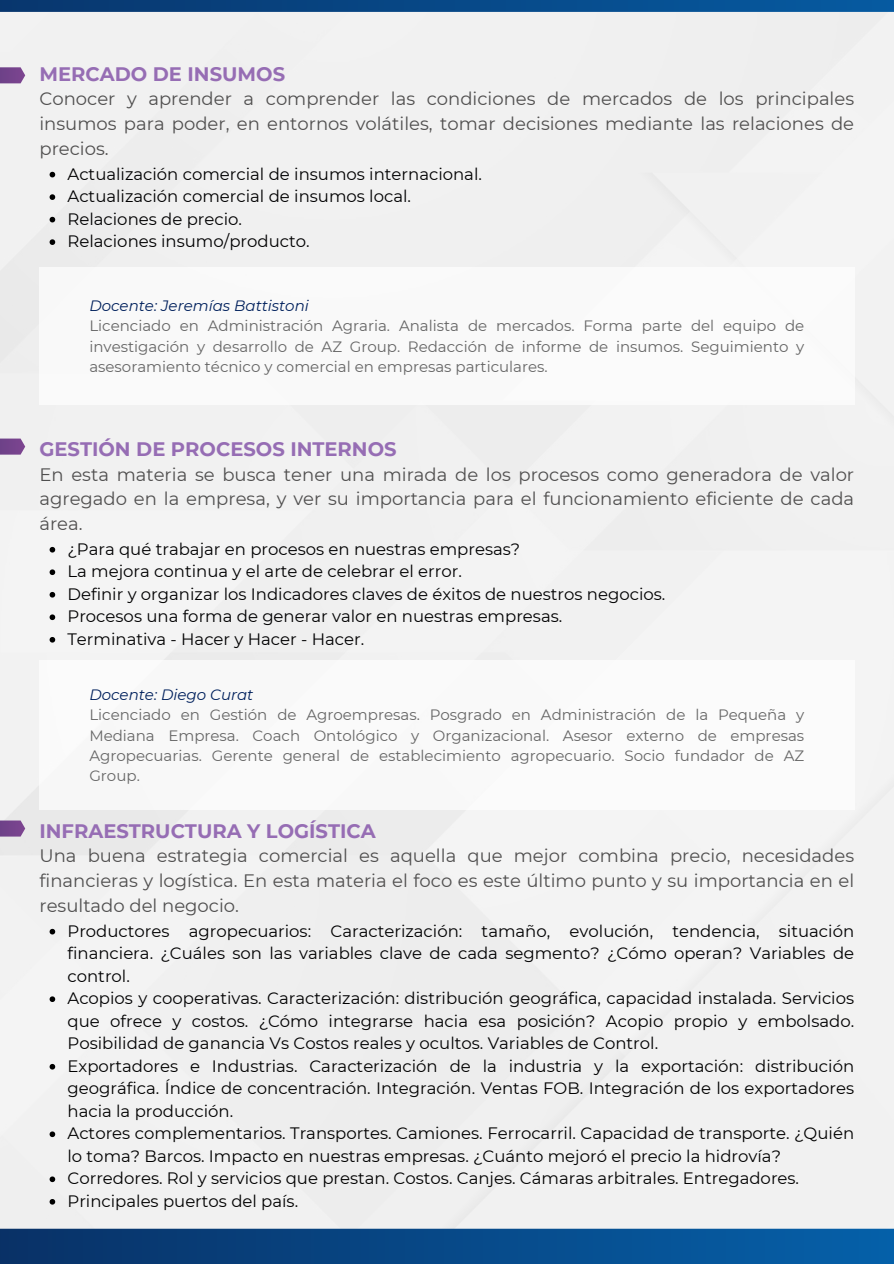
<style>
.page{position:relative;width:894px;height:1264px;background:#fff}
.page>*{position:absolute;margin:0;border:0;box-sizing:border-box;transform-origin:0 0}
.t1{font:700 19.5px "Montserrat";color:#966db4}
.t2{font:18px/24.8px "Montserrat";color:#504f4f;text-align:justify}
.t3{font:16.5px/22.5px "Montserrat";color:#000001;text-align:justify}
.t4{font:16.5px/22.5px "Montserrat";color:#000;text-align:justify}
.t5{font:15px/20.2px "Montserrat";color:#666;text-align:justify}
.t6{font:italic 15px "Montserrat";color:#00205c}
</style>
<div class="page">
<div style="left:0;top:12px;width:893px;height:1216px;background:#f1f1f1"></div>
<div style="left:39px;top:267px;width:815px;height:137px;background:#fff"></div>
<svg style="left:50px;top:172px;width:5px;height:5px"></svg>
<svg style="left:50px;top:194px;width:5px;height:6px"></svg>
<svg style="left:50px;top:217px;width:5px;height:5px"></svg>
<svg style="left:50px;top:239px;width:5px;height:6px"></svg>
<svg style="left:0;top:67px;width:25px;height:16px"></svg>
<div style="left:0;top:1228px;width:893px;height:35px;background:linear-gradient(to right,#093166,#0560a9)"></div>
<svg style="left:0;top:0;width:893px;height:12px;background:#084987"></svg>
<svg style="left:50px;top:547px;width:5px;height:5px"></svg>
<svg style="left:50px;top:569px;width:5px;height:6px"></svg>
<svg style="left:50px;top:592px;width:5px;height:5px"></svg>
<svg style="left:50px;top:614px;width:5px;height:6px"></svg>
<svg style="left:50px;top:637px;width:5px;height:5px"></svg>
<svg style="left:0;top:438px;width:25px;height:16px"></svg>
<div style="left:39px;top:660px;width:815px;height:150px;background:#fff"></div>
<svg style="left:50px;top:928px;width:5px;height:6px"></svg>
<svg style="left:50px;top:996px;width:5px;height:6px"></svg>
<svg style="left:50px;top:1063px;width:5px;height:6px"></svg>
<svg style="left:50px;top:1131px;width:5px;height:6px"></svg>
<svg style="left:50px;top:1176px;width:5px;height:6px"></svg>
<svg style="left:50px;top:1198px;width:5px;height:6px"></svg>
<div style="left:0;top:820px;width:25px;height:16px;background:#75438c"></div>
<p class="t1" style="left:39px;top:62px;width:247px">MERCADO DE INSUMOS</p>
<p class="t2" style="left:39px;top:87px;width:816px">Conocer y aprender a comprender las condiciones de mercados de los principales insumos para poder, en entornos volátiles, tomar decisiones mediante las relaciones de precios.</p>
<p class="t3" style="left:67px;top:162px;width:416px">Actualización comercial de insumos internacional.</p>
<p class="t3" style="left:67px;top:185px;width:345px">Actualización comercial de insumos local.</p>
<p class="t3" style="left:67px;top:207px;width:176px">Relaciones de precio.</p>
<p class="t3" style="left:67px;top:230px;width:243px">Relaciones insumo/producto.</p>
<h1 class="t6" style="left:89px;top:297px;width:221px">Docente: Jeremías Battistoni</h1>
<p class="t5" style="left:89px;top:316px;width:716px">Licenciado en Administración Agraria. Analista de mercados. Forma parte del equipo de investigación y desarrollo de AZ Group. Redacción de informe de insumos. Seguimiento y asesoramiento técnico y comercial en empresas particulares.</p>
<p class="t1" style="left:39px;top:437px;width:358px">GESTIÓN DE PROCESOS INTERNOS</p>
<p class="t2" style="left:39px;top:461px;width:816px">En esta materia se busca tener una mirada de los procesos como generadora de valor agregado en la empresa, y ver su importancia para el funcionamiento eficiente de cada área.</p>
<h1 class="t3" style="left:67px;top:537px;width:454px">¿Para qué trabajar en procesos en nuestras empresas?</h1>
<p class="t3" style="left:67px;top:560px;width:396px">La mejora continua y el arte de celebrar el error.</p>
<p class="t3" style="left:67px;top:582px;width:599px">Definir y organizar los Indicadores claves de éxitos de nuestros negocios.</p>
<p class="t3" style="left:67px;top:605px;width:496px">Procesos una forma de generar valor en nuestras empresas.</p>
<p class="t3" style="left:67px;top:627px;width:298px">Terminativa - Hacer y Hacer - Hacer.</p>
<p class="t6" style="left:89px;top:685px;width:165px">Docente: Diego Curat</p>
<p class="t5" style="left:89px;top:705px;width:716px">Licenciado en Gestión de Agroempresas. Posgrado en Administración de la Pequeña y Mediana Empresa. Coach Ontológico y Organizacional. Asesor externo de empresas Agropecuarias. Gerente general de establecimiento agropecuario. Socio fundador de AZ Group.</p>
<p class="t1" style="left:39px;top:818px;width:338px">INFRAESTRUCTURA Y LOGÍSTICA</p>
<p class="t2" style="left:39px;top:843px;width:816px">Una buena estrategia comercial es aquella que mejor combina precio, necesidades financieras y logística. En esta materia el foco es este último punto y su importancia en el resultado del negocio.</p>
<p class="t3" style="left:67px;top:919px;width:788px">Productores agropecuarios: Caracterización: tamaño, evolución, tendencia, situación financiera. ¿Cuáles son las variables clave de cada segmento? ¿Cómo operan? Variables de control.</p>
<h1 class="t3" style="left:67px;top:987px;width:788px">Acopios y cooperativas. Caracterización: distribución geográfica, capacidad instalada. Servicios que ofrece y costos. ¿Cómo integrarse hacia esa posición? Acopio propio y embolsado.<br>Posibilidad de ganancia Vs Costos reales y ocultos. Variables de Control.</h1>
<p class="t4" style="left:67px;top:1054px;width:788px">Exportadores e Industrias. Caracterización de la industria y la exportación: distribución geográfica. Índice de concentración. Integración. Ventas FOB. Integración de los exportadores hacia la producción.</p>
<p class="t4" style="left:67px;top:1122px;width:788px">Actores complementarios. Transportes. Camiones. Ferrocarril. Capacidad de transporte. ¿Quién lo toma? Barcos. Impacto en nuestras empresas. ¿Cuánto mejoró el precio la hidrovía?</p>
<p class="t4" style="left:67px;top:1167px;width:733px">Corredores. Rol y servicios que prestan. Costos. Canjes. Cámaras arbitrales. Entregadores.</p>
<p class="t4" style="left:67px;top:1189px;width:232px">Principales puertos del país.</p>
</div>
